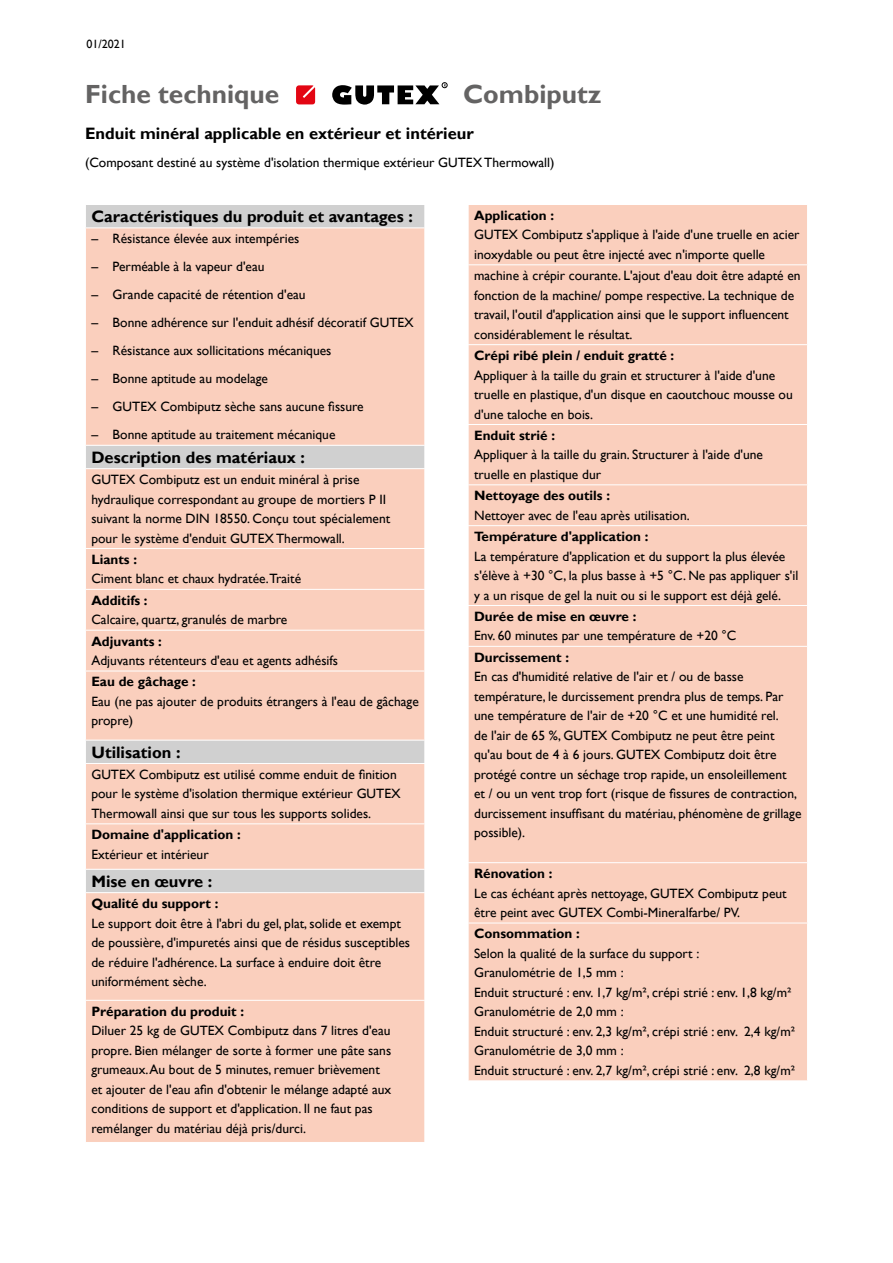
<style>
.page{position:relative;width:893px;height:1263px;background:#fff}
.page>*{position:absolute;margin:0;border:0;box-sizing:border-box;transform-origin:0 0}
.t1{font:700 26.25px "Gill Sans";color:#646363}
.Merksatz{font:700 16.5px "Gill Sans";color:#000}
.Fließtext2{font:13.5px/19.5px "Gill Sans";color:#000}
.Fließtext2-2{font:700 13.5px "Gill Sans";color:#000}
.t2{font:12px "Gill Sans";color:#000}
</style>
<div class="page">
<svg style="left:296px;top:85px;width:19px;height:19px"></svg>
<svg style="left:332px;top:82px;width:116px;height:23px"></svg>
<div style="left:86px;top:205px;width:338px;height:22px;background:#d0d0d0"></div>
<svg style="left:86px;top:228px;width:338px;height:914px;background:#f6cfbe"></svg>
<svg style="left:424px;top:205px;width:1px;height:22px"></svg>
<svg style="left:424px;top:446px;width:1px;height:22px"></svg>
<hr style="left:85px;top:445px;width:340px;height:1px;background:#fff">
<hr style="left:85px;top:468px;width:340px;height:1px;background:#fff">
<hr style="left:85px;top:548px;width:340px;height:1px;background:#fff">
<hr style="left:85px;top:589px;width:340px;height:1px;background:#fff">
<hr style="left:85px;top:630px;width:340px;height:1px;background:#fff">
<hr style="left:85px;top:671px;width:340px;height:1px;background:#fff">
<svg style="left:424px;top:741px;width:1px;height:22px"></svg>
<hr style="left:85px;top:740px;width:340px;height:1px;background:#fff">
<hr style="left:85px;top:763px;width:340px;height:1px;background:#fff">
<hr style="left:85px;top:823px;width:340px;height:1px;background:#fff">
<svg style="left:424px;top:870px;width:1px;height:22px"></svg>
<hr style="left:85px;top:869px;width:340px;height:1px;background:#fff">
<hr style="left:85px;top:892px;width:340px;height:1px;background:#fff">
<hr style="left:85px;top:1000px;width:340px;height:1px;background:#fff">
<div style="left:469px;top:205px;width:338px;height:875px;background:#facfbd"></div>
<hr style="left:468px;top:264px;width:340px;height:1px;background:#fff">
<hr style="left:468px;top:344px;width:340px;height:1px;background:#fff">
<hr style="left:468px;top:424px;width:340px;height:1px;background:#fff">
<hr style="left:468px;top:484px;width:340px;height:1px;background:#fff">
<hr style="left:468px;top:525px;width:340px;height:1px;background:#fff">
<hr style="left:468px;top:605px;width:340px;height:1px;background:#fff">
<hr style="left:468px;top:646px;width:340px;height:1px;background:#fff">
<hr style="left:468px;top:862px;width:340px;height:1px;background:#fff">
<hr style="left:468px;top:923px;width:340px;height:1px;background:#fff">
<p class="t2" style="left:86px;top:37px;width:41px">01/2021</p>
<p class="t1" style="left:85px;top:78px;width:196px">Fiche technique</p>
<p class="t1" style="left:463px;top:78px;width:140px">Combiputz</p>
<p class="Merksatz" style="left:85px;top:123px;width:390px">Enduit minéral applicable en extérieur et intérieur</p>
<p class="Fließtext2" style="left:85px;top:153px;width:471px">(Composant destiné au système d'isolation thermique extérieur GUTEX Thermowall)</p>
<p class="Merksatz" style="left:91px;top:206px;width:323px">Caractéristiques du produit et avantages :</p>
<p class="Fließtext2" style="left:91px;top:229px;width:209px">– Résistance élevée aux intempéries</p>
<p class="Fließtext2" style="left:91px;top:257px;width:175px">– Perméable à la vapeur d'eau</p>
<p class="Fließtext2" style="left:91px;top:285px;width:216px">– Grande capacité de rétention d'eau</p>
<p class="Fließtext2" style="left:91px;top:313px;width:324px">– Bonne adhérence sur l'enduit adhésif décoratif GUTEX</p>
<p class="Fließtext2" style="left:91px;top:341px;width:242px">– Résistance aux sollicitations mécaniques</p>
<p class="Fließtext2" style="left:91px;top:369px;width:178px">– Bonne aptitude au modelage</p>
<p class="Fließtext2" style="left:91px;top:397px;width:274px">– GUTEX Combiputz sèche sans aucune fissure</p>
<p class="Fließtext2" style="left:91px;top:425px;width:246px">– Bonne aptitude au traitement mécanique</p>
<p class="Merksatz" style="left:91px;top:447px;width:215px">Description des matériaux :</p>
<p class="Fließtext2" style="left:91px;top:470px;width:300px">GUTEX Combiputz est un enduit minéral à prise hydraulique correspondant au groupe de mortiers P II suivant la norme DIN 18550. Conçu tout spécialement pour le système d'enduit GUTEX Thermowall.</p>
<p class="Fließtext2-2" style="left:91px;top:551px;width:47px">Liants :</p>
<p class="Fließtext2" style="left:91px;top:569px;width:211px">Ciment blanc et chaux hydratée.Traité</p>
<p class="Fließtext2-2" style="left:91px;top:592px;width:58px">Additifs :</p>
<p class="Fließtext2" style="left:91px;top:610px;width:197px">Calcaire, quartz, granulés de marbre</p>
<p class="Fließtext2-2" style="left:91px;top:633px;width:72px">Adjuvants :</p>
<p class="Fließtext2" style="left:91px;top:651px;width:248px">Adjuvants rétenteurs d'eau et agents adhésifs</p>
<p class="Fließtext2-2" style="left:91px;top:674px;width:106px">Eau de gâchage :</p>
<p class="Fließtext2" style="left:91px;top:692px;width:329px">Eau (ne pas ajouter de produits étrangers à l'eau de gâchage propre)</p>
<p class="Merksatz" style="left:91px;top:742px;width:91px">Utilisation :</p>
<p class="Fließtext2" style="left:91px;top:765px;width:311px">GUTEX Combiputz est utilisé comme enduit de finition pour le système d'isolation thermique extérieur GUTEX<br>Thermowall ainsi que sur tous les supports solides.</p>
<p class="Fließtext2-2" style="left:91px;top:826px;width:151px">Domaine d'application :</p>
<p class="Fließtext2" style="left:91px;top:845px;width:119px">Extérieur et intérieur</p>
<p class="Merksatz" style="left:91px;top:871px;width:122px">Mise en œuvre :</p>
<p class="Fließtext2-2" style="left:91px;top:895px;width:128px">Qualité du support :</p>
<p class="Fließtext2" style="left:91px;top:913px;width:320px">Le support doit être à l'abri du gel, plat, solide et exempt de poussière, d'impuretés ainsi que de résidus susceptibles de réduire l'adhérence. La surface à enduire doit être uniformément sèche.</p>
<p class="Fließtext2-2" style="left:91px;top:1003px;width:154px">Préparation du produit :</p>
<p class="Fließtext2" style="left:91px;top:1021px;width:301px">Diluer 25 kg de GUTEX Combiputz dans 7 litres d'eau propre. Bien mélanger de sorte à former une pâte sans grumeaux. Au bout de 5 minutes, remuer brièvement et ajouter de l'eau afin d'obtenir le mélange adapté aux conditions de support et d'application. Il ne faut pas remélanger du matériau déjà pris/durci.</p>
<p class="Fließtext2-2" style="left:474px;top:207px;width:81px">Application :</p>
<p class="Fließtext2" style="left:474px;top:225px;width:327px">GUTEX Combiputz s'applique à l'aide d'une truelle en acier inoxydable ou peut être injecté avec n'importe quelle</p>
<p class="Fließtext2" style="left:474px;top:266px;width:328px">machine à crépir courante. L'ajout d'eau doit être adapté en fonction de la machine/ pompe respective. La technique de travail, l'outil d'application ainsi que le support influencent considérablement le résultat.</p>
<p class="Fließtext2-2" style="left:474px;top:347px;width:202px">Crépi ribé plein / enduit gratté :</p>
<p class="Fließtext2" style="left:474px;top:365px;width:320px">Appliquer à la taille du grain et structurer à l'aide d'une truelle en plastique, d'un disque en caoutchouc mousse ou d'une taloche en bois.</p>
<p class="Fließtext2-2" style="left:474px;top:427px;width:82px">Enduit strié :</p>
<p class="Fließtext2" style="left:474px;top:445px;width:290px">Appliquer à la taille du grain. Structurer à l'aide d'une truelle en plastique dur</p>
<p class="Fließtext2-2" style="left:474px;top:487px;width:138px">Nettoyage des outils :</p>
<p class="Fließtext2" style="left:474px;top:506px;width:217px">Nettoyer avec de l'eau après utilisation.</p>
<p class="Fließtext2-2" style="left:474px;top:528px;width:176px">Température d'application :</p>
<p class="Fließtext2" style="left:474px;top:546px;width:326px">La température d'application et du support la plus élevée s'élève à +30 °C, la plus basse à +5 °C. Ne pas appliquer s'il y a un risque de gel la nuit ou si le support est déjà gelé.</p>
<p class="Fließtext2-2" style="left:474px;top:608px;width:164px">Durée de mise en œuvre :</p>
<p class="Fließtext2" style="left:474px;top:626px;width:264px">Env. 60 minutes par une température de +20 °C</p>
<p class="Fließtext2-2" style="left:474px;top:649px;width:96px">Durcissement :</p>
<p class="Fließtext2" style="left:474px;top:667px;width:329px">En cas d'humidité relative de l'air et / ou de basse température, le durcissement prendra plus de temps. Par une température de l'air de +20 °C et une humidité rel.<br>de l'air de 65 %, GUTEX Combiputz ne peut être peint qu'au bout de 4 à 6 jours. GUTEX Combiputz doit être protégé contre un séchage trop rapide, un ensoleillement<br>et / ou un vent trop fort (risque de fissures de contraction, durcissement insuffisant du matériau, phénomène de grillage possible).</p>
<p class="Fließtext2-2" style="left:474px;top:865px;width:80px">Rénovation :</p>
<p class="Fließtext2" style="left:474px;top:883px;width:314px">Le cas échéant après nettoyage, GUTEX Combiputz peut être peint avec GUTEX Combi-Mineralfarbe/ PV.</p>
<p class="Fließtext2-2" style="left:474px;top:926px;width:107px">Consommation :</p>
<p class="Fließtext2" style="left:474px;top:944px;width:227px">Selon la qualité de la surface du support :</p>
<p class="Fließtext2" style="left:474px;top:963px;width:319px">Granulométrie de 1,5 mm :<br>Enduit structuré : env. 1,7 kg/m², crépi strié : env. 1,8 kg/m²</p>
<p class="Fließtext2" style="left:474px;top:1002px;width:323px">Granulométrie de 2,0 mm :<br>Enduit structuré : env. 2,3 kg/m², crépi strié : env. 2,4 kg/m²</p>
<p class="Fließtext2" style="left:474px;top:1041px;width:323px">Granulométrie de 3,0 mm :<br>Enduit structuré : env. 2,7 kg/m², crépi strié : env. 2,8 kg/m²</p>
</div>
